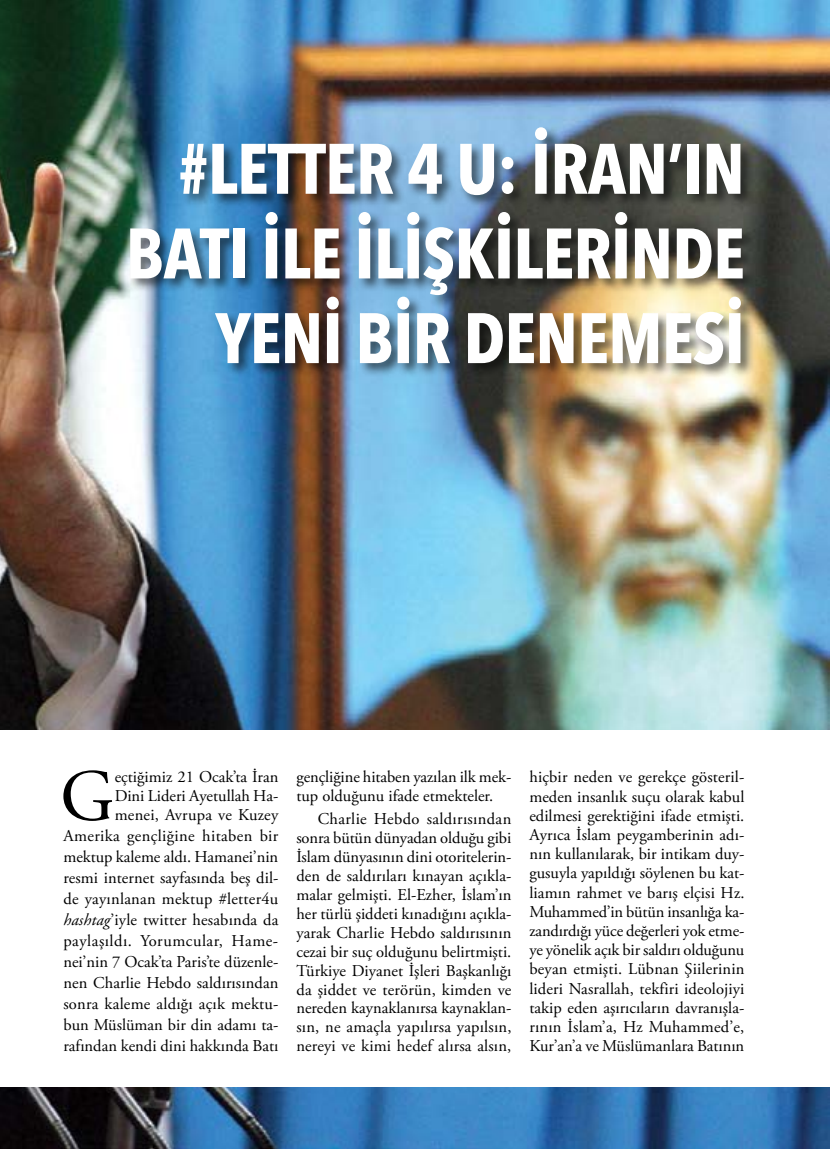
<style>
.page{position:relative;width:830px;height:1149px;background:#fff}
.page>*{position:absolute;margin:0;border:0;box-sizing:border-box;transform-origin:0 0}
.t1{font:73.05px "Adobe Garamond Pro";color:#000}
.t2{font:700 condensed 70.5px/84.6px "Avenir Next LT Pro";letter-spacing:-.01em;color:#fff;text-align:right}
.t3{font:16.5px/19.2px "Adobe Garamond Pro";color:#000;text-align:justify}
.s1{font-style:italic}
</style>
<div class="page">
<img style="left:0;top:0;width:829px;height:1148px">
<div style="left:0;top:730px;width:829px;height:356px;background:#fff"></div>
<div style="left:129px;top:127px;width:627px;height:250px;background:#000;opacity:.57"></div>
<h2 class="t2" style="left:126px;top:126px;width:620px">#LETTER 4 U: İRAN’IN<br>BATI İLE İLİŞKİLERİNDE<br>YENİ BİR DENEMESİ</h2>
<h1 class="t1" style="left:60px;top:752px;width:56px">G</h1>
<p class="t3" style="left:115px;top:768px;width:165px;line-height:18.8px">eçtiğimiz 21 Ocak’ta İran Dini Lideri Ayetullah Ha&shy;menei, Avrupa ve Kuzey</p>
<p class="t3" style="left:63px;top:825px;width:216px;line-height:21px">Amerika gençliğine hitaben bir mektup kaleme aldı. Hamanei’nin resmi internet sayfasında beş dil&shy;de yayınlanan mektup #letter4u <span class="s1">hashtag</span>’iyle twitter hesabında da paylaşıldı. Yorumcular, Hame&shy;nei’nin 7 Ocak’ta Paris’te düzenle&shy;nen Charlie Hebdo saldırısından sonra kaleme aldığı açık mektu&shy;bun Müslüman bir din adamı ta&shy;rafından kendi dini hakkında Batı</p>
<p class="t3" style="left:296px;top:768px;width:216px">gençliğine hitaben yazılan ilk mek&shy;tup olduğunu ifade etmekteler.</p>
<p class="t3" style="left:296px;top:810px;width:216px;text-indent:21px">Charlie Hebdo saldırısından sonra bütün dünyadan olduğu gibi İslam dünyasının dini otoritelerin&shy;den de saldırıları kınayan açıkla&shy;malar gelmişti. El-Ezher, İslam’ın her türlü şiddeti kınadığını açıkla&shy;yarak Charlie Hebdo saldırısının cezai bir suç olduğunu belirtmişti.<br>Türkiye Diyanet İşleri Başkanlığı da şiddet ve terörün, kimden ve nereden kaynaklanırsa kaynaklan&shy;sın, ne amaçla yapılırsa yapılsın, nereyi ve kimi hedef alırsa alsın,</p>
<p class="t3" style="left:529px;top:767px;width:216px">hiçbir neden ve gerekçe gösteril&shy;meden insanlık suçu olarak kabul edilmesi gerektiğini ifade etmişti.<br>Ayrıca İslam peygamberinin adı&shy;nın kullanılarak, bir intikam duy&shy;gusuyla yapıldığı söylenen bu kat&shy;liamın rahmet ve barış elçisi Hz.<br>Muhammed’in bütün insanlığa ka&shy;zandırdığı yüce değerleri yok etme&shy;ye yönelik açık bir saldırı olduğunu beyan etmişti. Lübnan Şiilerinin lideri Nasrallah, tekfiri ideolojiyi takip eden aşırıcıların davranışla&shy;rının İslam’a, Hz Muhammed’e, Kur’an’a ve Müslümanlara Batının</p>
</div>
